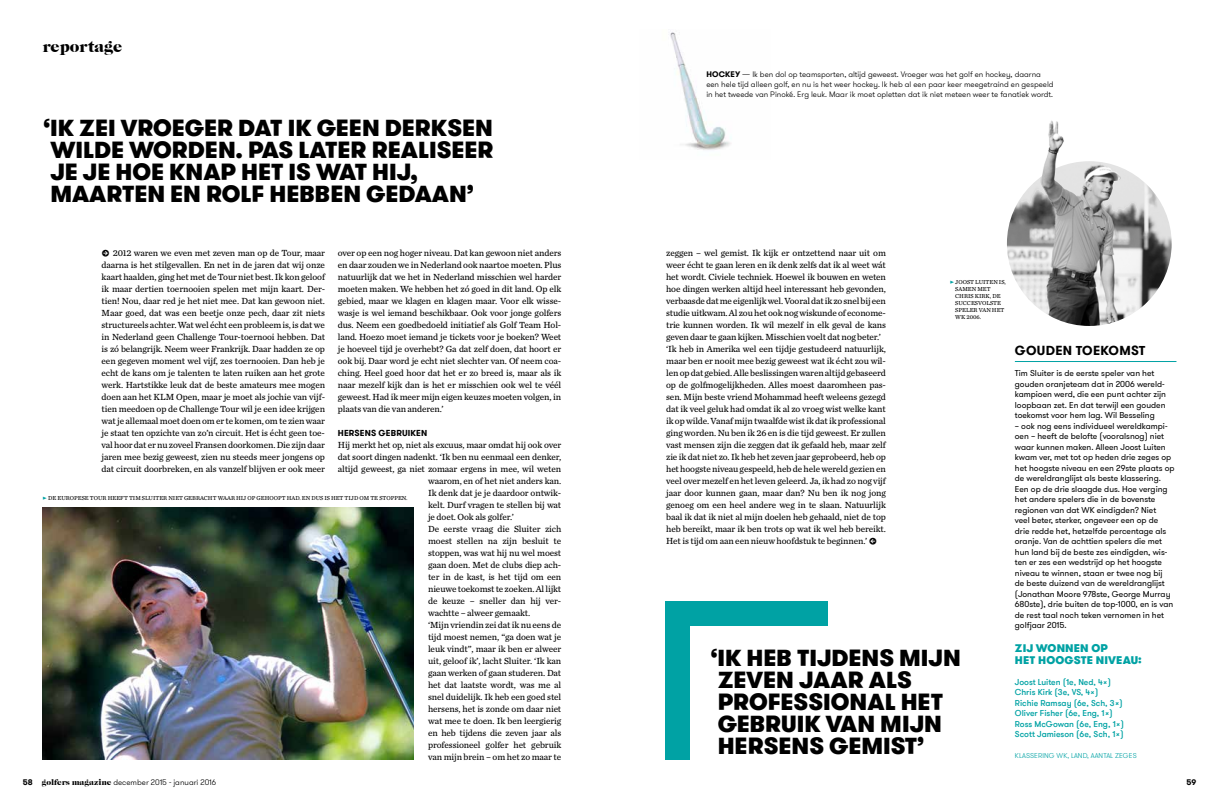
<style>
.page{position:relative;width:1219px;height:808px;background:#fff}
.page>*{position:absolute;margin:0;border:0;box-sizing:border-box;transform-origin:0 0}
.t1{font:900 23.1px/22px "GT Walsheim Pro";color:#000}
.t2{font:16px "Caslon Graphique EF";letter-spacing:-.01em;color:#000}
.t3{font:700 13px "GT Walsheim Pro";letter-spacing:.025em;color:#000}
.t4{font:900 11px/12px "GT Walsheim Pro";letter-spacing:.015em;color:#00a2a4}
.t5{font:9.2px/12px "Chronicle Text G3";letter-spacing:-.01em;color:#000;text-align:justify}
.t6{font:700 8.6px "GT Walsheim Pro";letter-spacing:.015em;color:#000}
.t7{font:8.5px/10.5px "GT Walsheim Pro";color:#000}
.t8{font:500 8.5px/10.5px "GT Walsheim Pro";color:#00a2a4}
.t9{font:300 8px/10px "GT Walsheim Pro";color:#000}
.t10{font:700 8px "GT Walsheim Pro";color:#000}
.t11{font:300 7px "GT Walsheim Pro";letter-spacing:.015em;color:#00a2a4}
.t12{font:6px/7px "Chronicle Text G3";color:#000}
.s1{color:#00a2a4}
.s2{font-weight:700}
.s3{font-family:"Caslon Graphique EF";font-weight:400}
</style>
<div class="page">
<img style="left:670px;top:32px;width:61px;height:118px">
<img style="left:43px;top:508px;width:371px;height:252px">
<div style="left:678px;top:601px;width:150px;height:25px;background:#00a2a4"></div>
<div style="left:666px;top:601px;width:24px;height:159px;background:#00a2a4"></div>
<hr style="left:1015px;top:361px;width:161px;height:1px;background:#00a2a4">
<img style="left:1007px;top:161px;width:165px;height:165px;border-radius:82px">
<img style="left:1020px;top:120px;width:120px;height:173px">
<h2 class="t2" style="left:43px;top:38px;width:81px">reportage</h2>
<h1 class="t1" style="left:50px;top:117px;width:445px;text-indent:-7px">‘IK ZEI VROEGER DAT IK GEEN DERKSEN<br>WILDE WORDEN. PAS LATER REALISEER<br>JE JE HOE KNAP HET IS WAT HIJ,<br>MAARTEN EN ROLF HEBBEN GEDAAN’</h1>
<p class="t5" style="left:102px;top:246px;width:225px">• 2012 waren we even met zeven man op de Tour, maar daarna is het stilgevallen. En net in de jaren dat wij onze kaart haalden, ging het met de Tour niet best. Ik kon geloof ik maar dertien toernooien spelen met mijn kaart. Der&shy;tien! Nou, daar red je het niet mee. Dat kan gewoon niet.<br>Maar goed, dat was een beetje onze pech, daar zit niets structureels achter. Wat wel écht een probleem is, is dat we in Nederland geen Challenge Tour-toernooi hebben. Dat is zó belangrijk. Neem weer Frankrijk. Daar hadden ze op een gegeven moment wel vijf, zes toernooien. Dan heb je echt de kans om je talenten te laten ruiken aan het grote werk. Hartstikke leuk dat de beste amateurs mee mogen doen aan het KLM Open, maar je moet als jochie van vijf&shy;tien meedoen op de Challenge Tour wil je een idee krijgen wat je allemaal moet doen om er te komen, om te zien waar je staat ten opzichte van zo’n circuit. Het is écht geen toe&shy;val hoor dat er nu zoveel Fransen doorkomen. Die zijn daar jaren mee bezig geweest, zien nu steeds meer jongens op dat circuit doorbreken, en als vanzelf blijven er ook meer</p>
<p class="t5" style="left:338px;top:246px;width:225px">over op een nog hoger niveau. Dat kan gewoon niet anders en daar zouden we in Nederland ook naartoe moeten. Plus natuurlijk dat we het in Nederland misschien wel harder moeten maken. We hebben het zó goed in dit land. Op elk gebied, maar we klagen en klagen maar. Voor elk wisse&shy;wasje is wel iemand beschikbaar. Ook voor jonge golfers dus. Neem een goedbedoeld initiatief als Golf Team Hol&shy;land. Hoezo moet iemand je tickets voor je boeken? Weet je hoeveel tijd je overhebt? Ga dat zelf doen, dat hoort er ook bij. Daar word je echt niet slechter van. Of neem coa&shy;ching. Heel goed hoor dat het er zo breed is, maar als ik naar mezelf kijk dan is het er misschien ook wel te véél geweest. Had ik meer mijn eigen keuzes moeten volgen, in plaats van die van anderen.’</p>
<p class="t6" style="left:338px;top:427px;width:91px">HERSENS GEBRUIKEN</p>
<p class="t5" style="left:338px;top:438px;width:225px">Hij merkt het op, niet als excuus, maar omdat hij ook over</p>
<p class="t5" style="left:338px;top:450px;width:225px">dat soort dingen nadenkt. ‘Ik ben nu eenmaal een denker,</p>
<p class="t5" style="left:338px;top:462px;width:225px">altijd geweest, ga niet zomaar ergens in mee, wil weten</p>
<p class="t5" style="left:428px;top:474px;width:135px">waarom, en of het niet anders kan.</p>
<p class="t5" style="left:428px;top:486px;width:135px">Ik denk dat je je daardoor ontwik-</p>
<p class="t5" style="left:428px;top:498px;width:135px">kelt. Durf vragen te stellen bij wat</p>
<p class="t5" style="left:428px;top:510px;width:87px">je doet. Ook als golfer.’</p>
<p class="t5" style="left:428px;top:522px;width:135px">De eerste vraag die Sluiter zich</p>
<p class="t5" style="left:428px;top:534px;width:135px">moest stellen na zijn besluit te</p>
<p class="t5" style="left:428px;top:546px;width:135px">stoppen, was wat hij nu wel moest</p>
<p class="t5" style="left:428px;top:558px;width:135px">gaan doen. Met de clubs diep ach-</p>
<p class="t5" style="left:428px;top:570px;width:135px">ter in de kast, is het tijd om een</p>
<p class="t5" style="left:428px;top:582px;width:135px">nieuwe toekomst te zoeken. Al lijkt</p>
<p class="t5" style="left:428px;top:594px;width:135px">de keuze – sneller dan hij ver-</p>
<p class="t5" style="left:428px;top:606px;width:104px">wachtte – alweer gemaakt.</p>
<p class="t5" style="left:428px;top:618px;width:135px">‘Mijn vriendin zei dat ik nu eens de</p>
<p class="t5" style="left:428px;top:630px;width:135px">tijd moest nemen, “ga doen wat je</p>
<p class="t5" style="left:428px;top:642px;width:135px">leuk vindt”, maar ik ben er alweer</p>
<p class="t5" style="left:428px;top:654px;width:135px">uit, geloof ik’, lacht Sluiter. ‘Ik kan</p>
<p class="t5" style="left:428px;top:666px;width:135px">gaan werken of gaan studeren. Dat</p>
<p class="t5" style="left:428px;top:678px;width:135px">het dat laatste wordt, was me al</p>
<p class="t5" style="left:428px;top:690px;width:135px">snel duidelijk. Ik heb een goed stel</p>
<p class="t5" style="left:428px;top:702px;width:135px">hersens, het is zonde om daar niet</p>
<p class="t5" style="left:428px;top:714px;width:135px">wat mee te doen. Ik ben leergierig</p>
<p class="t5" style="left:428px;top:726px;width:135px">en heb tijdens die zeven jaar als</p>
<p class="t5" style="left:428px;top:738px;width:135px">professioneel golfer het gebruik</p>
<p class="t5" style="left:428px;top:750px;width:135px">van mijn brein – om het zo maar te</p>
<p class="t12" style="left:43px;top:494px;width:366px"><span class="s1">•</span> DE EUROPESE TOUR HEEFT TIM SLUITER NIET GEBRACHT WAAR HIJ OP GEHOOPT HAD. EN DUS IS HET TIJD OM TE STOPPEN.</p>
<p class="t9" style="left:706px;top:69px;width:349px"><span class="s2">HOCKEY</span> — Ik ben dol op teamsporten, altijd geweest. Vroeger was het golf en hockey, daarna een hele tijd alleen golf, en nu is het weer hockey. Ik heb al een paar keer meegetraind en gespeeld in het tweede van Pinoké. Erg leuk. Maar ik moet opletten dat ik niet meteen weer te fanatiek wordt.</p>
<p class="t5" style="left:666px;top:246px;width:221px;text-align:left">zeggen – wel gemist. Ik kijk er ontzettend naar uit om weer écht te gaan leren en ik denk zelfs dat ik al weet wát het wordt. Civiele techniek. Hoewel ik bouwen en weten hoe dingen werken altijd heel interessant heb gevonden, verbaasde dat me eigenlijk wel. Vooral dat ik zo snel bij een studie uitkwam. Al zou het ook nog wiskunde of econome&shy;trie kunnen worden. Ik wil mezelf in elk geval de kans geven daar te gaan kijken. Misschien voelt dat nog beter.’ ‘Ik heb in Amerika wel een tijdje gestudeerd natuurlijk, maar ben er nooit mee bezig geweest wat ik écht zou wil&shy;len op dat gebied. Alle beslissingen waren altijd gebaseerd op de golfmogelijkheden. Alles moest daaromheen pas&shy;sen. Mijn beste vriend Mohammad heeft weleens gezegd dat ik veel geluk had omdat ik al zo vroeg wist welke kant ik op wilde. Vanaf mijn twaalfde wist ik dat ik professional ging worden. Nu ben ik 26 en is die tijd geweest. Er zullen vast mensen zijn die zeggen dat ik gefaald heb, maar zelf zie ik dat niet zo. Ik heb het zeven jaar geprobeerd, heb op het hoogste niveau gespeeld, heb de hele wereld gezien en veel over mezelf en het leven geleerd. Ja, ik had zo nog vijf jaar door kunnen gaan, maar dan? Nu ben ik nog jong genoeg om een heel andere weg in te slaan. Natuurlijk baal ik dat ik niet al mijn doelen heb gehaald, niet de top heb bereikt, maar ik ben trots op wat ik wel heb bereikt.<br>Het is tijd om aan een nieuw hoofdstuk te beginnen.’ •</p>
<p class="t12" style="left:955px;top:279px;width:52px;text-indent:-6px"><span class="s1">•</span> JOOST LUITEN IS,<br>SAMEN MET<br>CHRIS KIRK, DE<br>SUCCESVOLSTE<br>SPELER VAN HET<br>WK 2006.</p>
<h1 class="t1" style="left:718px;top:647px;width:245px;text-indent:-7px">‘IK HEB TIJDENS MIJN<br>ZEVEN JAAR ALS<br>PROFESSIONAL HET<br>GEBRUIK VAN MIJN<br>HERSENS GEMIST’</h1>
<h3 class="t3" style="left:1015px;top:342px;width:132px">GOUDEN TOEKOMST</h3>
<p class="t7" style="left:1015px;top:368px;width:153px">Tim Sluiter is de eerste speler van het gouden oranjeteam dat in 2006 wereld&shy;kampioen werd, die een punt achter zijn loopbaan zet. En dat terwijl een gouden toekomst voor hem lag. Wil Besseling</p>
<p class="t7" style="left:1015px;top:421px;width:161px">– ook nog eens individueel wereldkampi&shy;oen – heeft de belofte (vooralsnog) niet waar kunnen maken. Alleen Joost Luiten kwam ver, met tot op heden drie zeges op het hoogste niveau en een 29ste plaats op de wereldranglijst als beste klassering.<br>Een op de drie slaagde dus. Hoe verging het andere spelers die in de bovenste regionen van dat WK eindigden? Niet<br>veel beter, sterker, ongeveer een op de drie redde het, hetzelfde percentage als oranje. Van de achttien spelers die met hun land bij de beste zes eindigden, wis&shy;ten er zes een wedstrijd op het hoogste niveau te winnen, staan er twee nog bij<br>de beste duizend van de wereldranglijst (Jonathan Moore 978ste, George Murray 680ste), drie buiten de top-1000, en is van de rest taal noch teken vernomen in het golfjaar 2015.</p>
<p class="t4" style="left:1015px;top:642px;width:128px">ZIJ WONNEN OP<br>HET HOOGSTE NIVEAU:</p>
<p class="t8" style="left:1015px;top:677px;width:111px">Joost Luiten (1e, Ned, 4x)<br>Chris Kirk (3e, VS, 4x)<br>Richie Ramsay (6e, Sch, 3x)<br>Oliver Fisher (6e, Eng, 1x)<br>Ross McGowan (6e, Eng, 1x)<br>Scott Jamieson (6e, Sch, 1x)</p>
<p class="t11" style="left:1015px;top:751px;width:123px">KLASSERING WK, LAND, AANTAL ZEGES</p>
<p class="t9" style="left:23px;top:778px;width:195px"><span class="s2">58</span> <span class="s3">golfers magazine</span> december 2015 - januari 2016</p>
<p class="t10" style="left:1187px;top:777px;width:11px">59</p>
</div>
